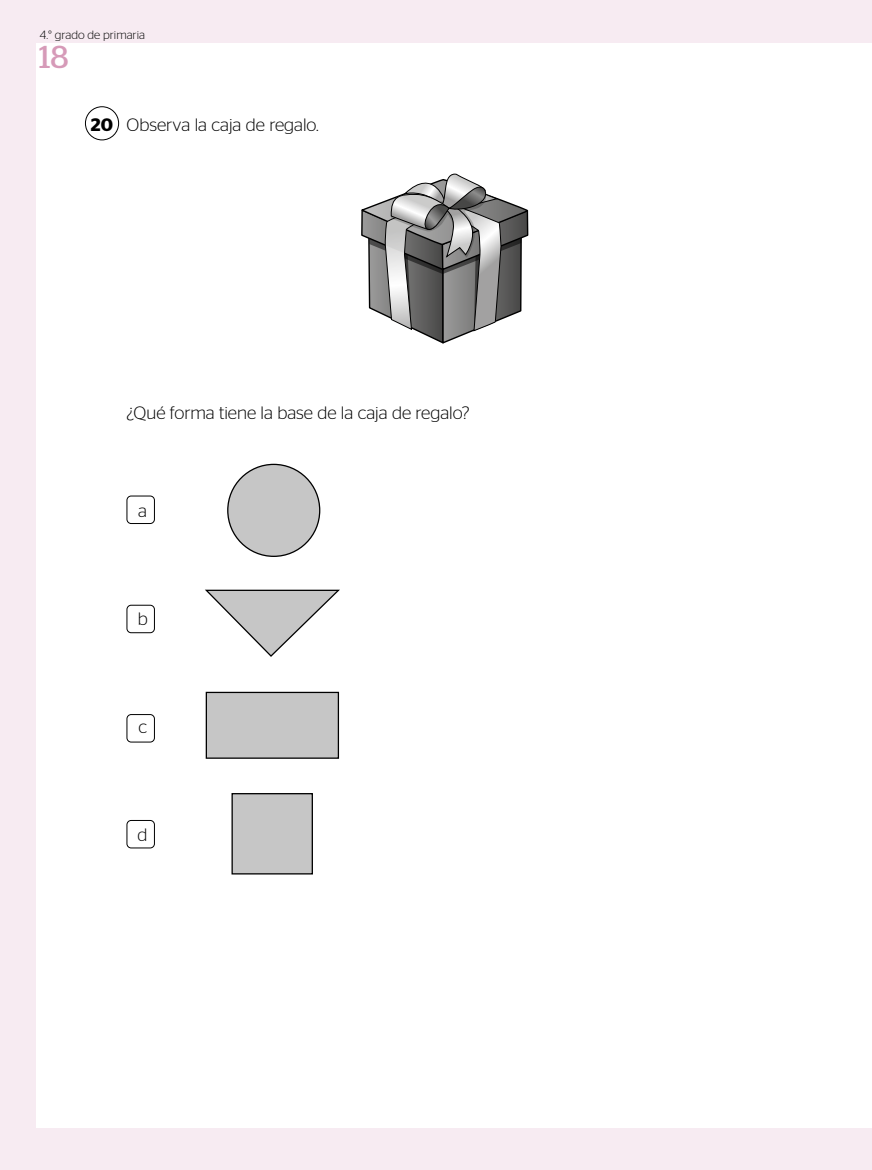
<style>
.page{position:relative;width:872px;height:1170px;background:#fff}
.page>*{position:absolute;margin:0;border:0;box-sizing:border-box;transform-origin:0 0}
.t1{font:31.65px "Stag";color:#d69ab8}
.t2{font:300 18px "Stag Sans";color:#000}
.t3{font:600 18px "Stag Sans";color:#000}
.t4{font:300 12px "Stag Sans";color:#000}
</style>
<div class="page">
<div style="left:0;top:0;width:872px;height:1169px;background:#f7ebf2"></div>
<div style="left:36px;top:43px;width:836px;height:1084px;background:#fff"></div>
<div style="left:85px;top:106px;width:34px;height:34px;border:1px solid #000;border-radius:50%"></div>
<svg style="left:361px;top:173px;width:168px;height:171px"></svg>
<div style="left:127px;top:495px;width:28px;height:29px;border:1px solid #000;border-radius:4px"></div>
<div style="left:127px;top:714px;width:28px;height:28px;border:1px solid #000;border-radius:4px"></div>
<div style="left:127px;top:820px;width:28px;height:28px;border:1px solid #000;border-radius:4px"></div>
<div style="left:127px;top:604px;width:28px;height:29px;border:1px solid #000;border-radius:4px"></div>
<div style="left:228px;top:464px;width:92px;height:92px;background:#c6c6c6;border-radius:50%"></div>
<div style="left:206px;top:692px;width:132px;height:66px;background:#c6c6c6"></div>
<div style="left:206px;top:691px;width:133px;height:67px;border:1px solid #000"></div>
<svg style="left:205px;top:589px;width:135px;height:68px"></svg>
<div style="left:232px;top:793px;width:80px;height:80px;background:#c6c6c6"></div>
<div style="left:231px;top:793px;width:82px;height:81px;border:1px solid #000"></div>
<p class="t4" style="left:40px;top:28px;width:107px">4.° grado de primaria</p>
<h1 class="t1" style="left:39px;top:38px;width:31px">18</h1>
<p class="t3" style="left:91px;top:114px;width:24px">20</p>
<p class="t2" style="left:126px;top:114px;width:194px">Observa la caja de regalo.</p>
<p class="t2" style="left:126px;top:402px;width:345px">¿Qué forma tiene la base de la caja de regalo?</p>
<p class="t2" style="left:138px;top:500px;width:10px">a</p>
<p class="t2" style="left:138px;top:608px;width:11px">b</p>
<p class="t2" style="left:138px;top:716px;width:10px">c</p>
<p class="t2" style="left:138px;top:824px;width:12px">d</p>
</div>
